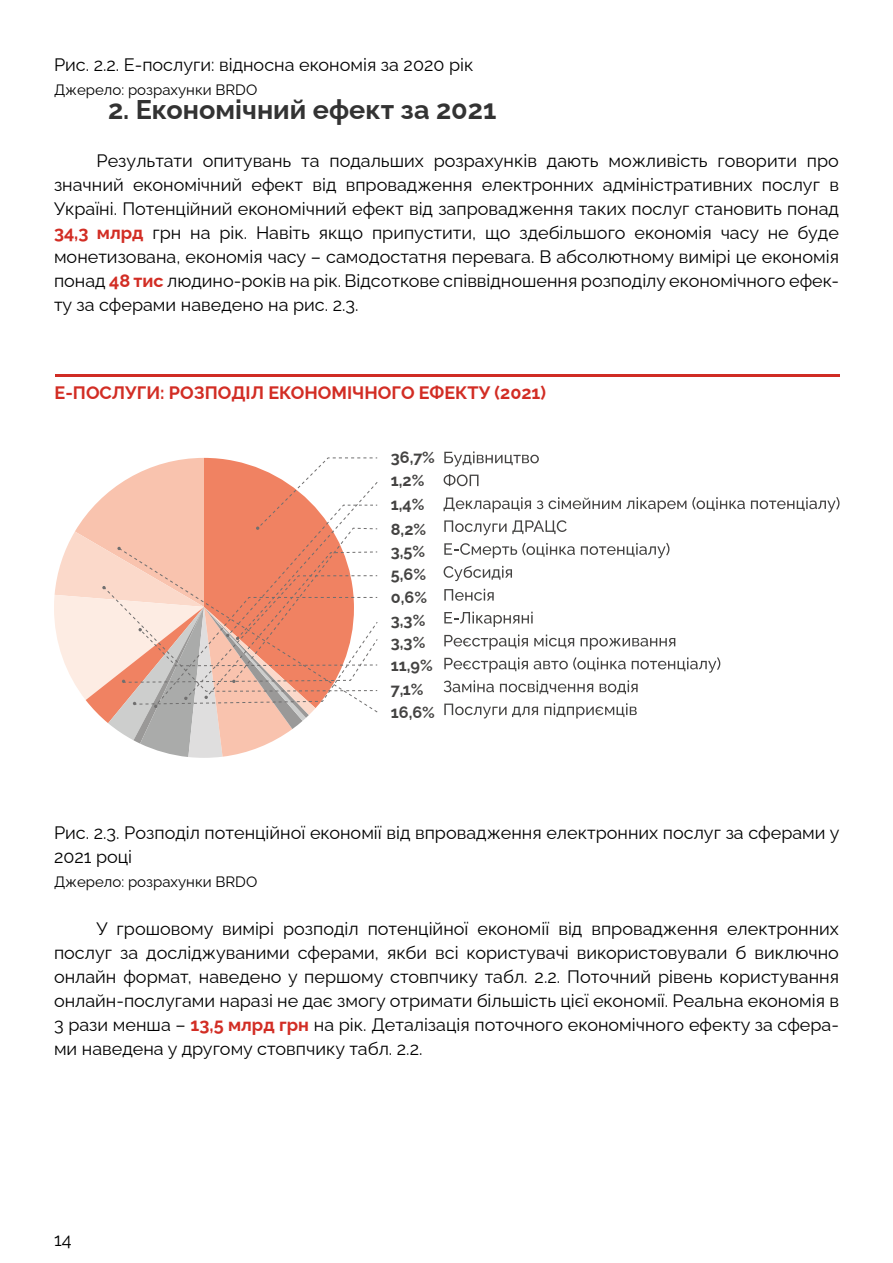
<style>
.page{position:relative;width:893px;height:1263px;background:#fff}
.page>*{position:absolute;margin:0;border:0;box-sizing:border-box;transform-origin:0 0}
.t1{font:700 27px "Raleway";color:#333}
.t2{font:18px/24px "Raleway";color:#000;text-align:justify}
.t3{font:700 18px "Raleway";color:#d22d24}
.t4{font:700 16.2px/23.1px "Raleway";color:#444342}
.t5{font:15px "Raleway";color:#000}
.s1{font-weight:700;color:#d22d24}
</style>
<div class="page">
<hr style="left:55px;top:374px;width:784px;height:3px;background:#d02c24">
<svg style="left:444px;top:451px;width:95px;height:16px"></svg>
<svg style="left:444px;top:474px;width:34px;height:12px"></svg>
<svg style="left:444px;top:497px;width:87px;height:15px"></svg>
<svg style="left:537px;top:500px;width:6px;height:9px"></svg>
<svg style="left:549px;top:497px;width:137px;height:15px"></svg>
<svg style="left:692px;top:497px;width:53px;height:14px"></svg>
<svg style="left:751px;top:497px;width:88px;height:15px"></svg>
<svg style="left:444px;top:520px;width:123px;height:15px"></svg>
<svg style="left:444px;top:543px;width:131px;height:15px"></svg>
<svg style="left:581px;top:543px;width:88px;height:15px"></svg>
<svg style="left:444px;top:566px;width:68px;height:15px"></svg>
<svg style="left:444px;top:589px;width:50px;height:12px"></svg>
<svg style="left:444px;top:612px;width:89px;height:15px"></svg>
<svg style="left:444px;top:634px;width:84px;height:16px"></svg>
<svg style="left:534px;top:634px;width:40px;height:14px"></svg>
<svg style="left:581px;top:638px;width:94px;height:12px"></svg>
<svg style="left:444px;top:657px;width:84px;height:16px"></svg>
<svg style="left:534px;top:657px;width:92px;height:14px"></svg>
<svg style="left:632px;top:657px;width:88px;height:16px"></svg>
<svg style="left:444px;top:680px;width:50px;height:12px"></svg>
<svg style="left:500px;top:680px;width:93px;height:14px"></svg>
<svg style="left:600px;top:680px;width:38px;height:14px"></svg>
<svg style="left:444px;top:703px;width:94px;height:15px"></svg>
<svg style="left:544px;top:703px;width:93px;height:15px"></svg>
<svg style="left:54px;top:457px;width:324px;height:301px"></svg>
<p class="t2" style="left:54px;top:51px;width:421px">Рис. 2.2. Е-послуги: відносна економія за 2020 рік</p>
<p class="t5" style="left:54px;top:78px;width:205px">Джерело: розрахунки BRDO</p>
<p class="t1" style="left:108px;top:88px;width:390px">2. Економічний ефект за 2021</p>
<p class="t2" style="left:54px;top:147px;width:786px;text-indent:43px">Результати опитувань та подальших розрахунків дають можливість говорити про значний економічний ефект від впровадження електронних адміністративних послуг в Україні. Потенційний економічний ефект від запровадження таких послуг становить понад <span class="s1">34,3 млрд</span> грн на рік. Навіть якщо припустити, що здебільшого економія часу не буде монетизована, економія часу – самодостатня перевага. В абсолютному вимірі це економія понад <span class="s1">48 тис</span> людино-років на рік. Відсоткове співвідношення розподілу економічного ефек&shy;ту за сферами наведено на рис. 2.3.</p>
<p class="t3" style="left:55px;top:379px;width:493px">Е-ПОСЛУГИ: РОЗПОДІЛ ЕКОНОМІЧНОГО ЕФЕКТУ (2021)</p>
<p class="t4" style="left:391px;top:444px;width:46px">36,7%<br>1,2%<br>1,4%<br>8,2%<br>3,5%<br>5,6%<br>0,6%<br>3,3%<br>3,3%<br>11,9%<br>7,1%<br>16,6%</p>
<p class="t2" style="left:54px;top:819px;width:787px">Рис. 2.3. Розподіл потенційної економії від впровадження електронних послуг за сферами у<br>2021 році</p>
<p class="t5" style="left:54px;top:870px;width:205px">Джерело: розрахунки BRDO</p>
<p class="t2" style="left:54px;top:915px;width:786px;text-indent:43px">У грошовому вимірі розподіл потенційної економії від впровадження електронних послуг за досліджуваними сферами, якби всі користувачі використовували б виключно онлайн формат, наведено у першому стовпчику табл. 2.2. Поточний рівень користування онлайн-послугами наразі не дає змогу отримати більшість цієї економії. Реальна економія в 3 рази менша – <span class="s1">13,5 млрд грн</span> на рік. Деталізація поточного економічного ефекту за сфера&shy;ми наведена у другому стовпчику табл. 2.2.</p>
<p class="t2" style="left:54px;top:1226px;width:19px">14</p>
</div>
